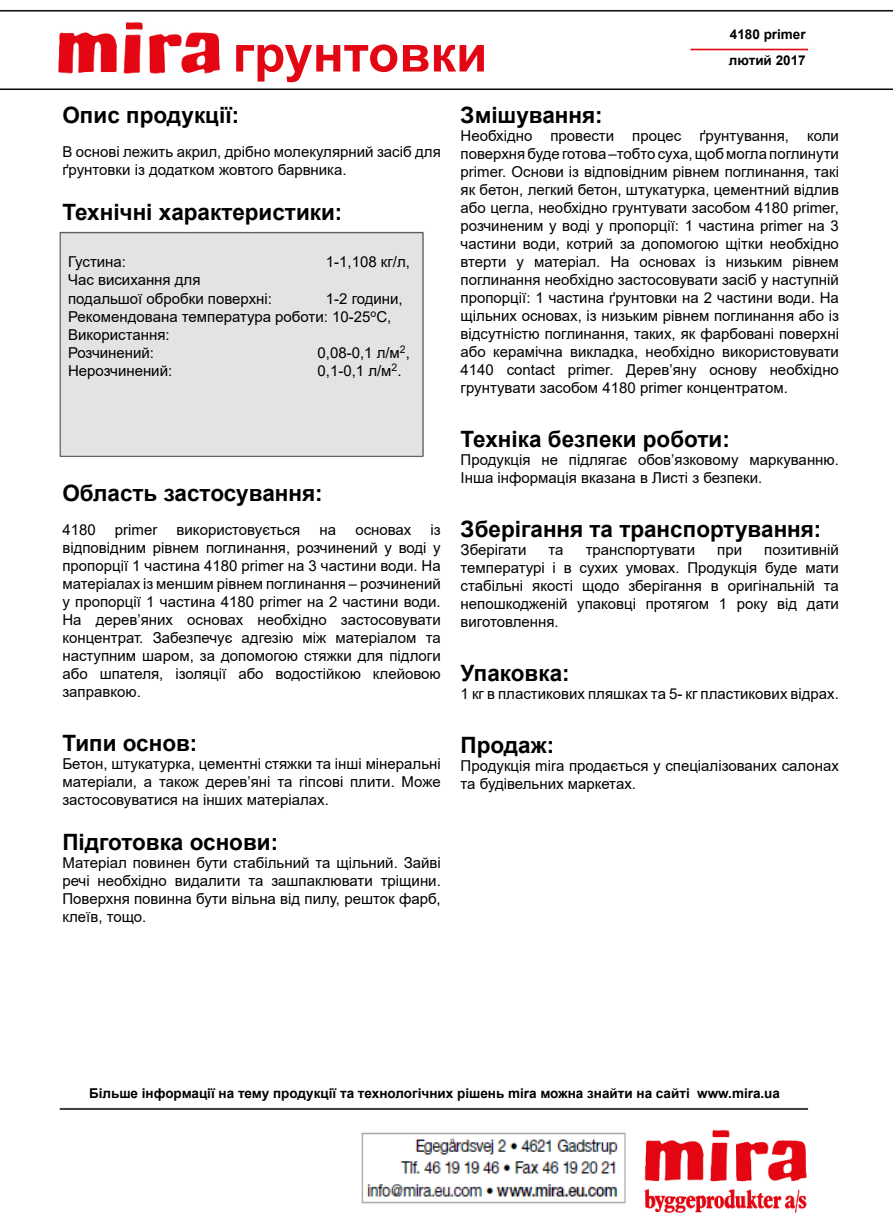
<style>
.page{position:relative;width:893px;height:1229px;background:#fff}
.page>*{position:absolute;margin:0;border:0;box-sizing:border-box;transform-origin:0 0}
.t1{font:700 51px "Arial";color:#e30613}
.t2{font:700 22.5px "Arial";color:#000}
.t3{font:15px/18px "Arial";color:#000}
.t4{font:700 13.5px/26.4px "Arial";color:#000}
</style>
<div class="page">
<img style="left:0;top:9px;width:893px;height:1204px">
<img style="left:338px;top:1123px;width:296px;height:90px">
<div style="left:828px;top:1208px;width:28px;height:20px;background:#fff"></div>
<h1 class="t1" style="left:233px;top:18px;width:256px">грунтовки</h1>
<p class="t4" style="left:729px;top:21px;width:78px">4180 primer лютий 2017</p>
<h2 class="t2" style="left:62px;top:99px;width:178px">Опис продукції:</h2>
<p class="t3" style="left:62px;top:143px;width:380px">В основі лежить акрил, дрібно молекулярний засіб для ґрунтовки із додатком жовтого барвника.</p>
<h2 class="t2" style="left:62px;top:196px;width:281px">Технічні характеристики:</h2>
<p class="t3" style="left:68px;top:253px;width:59px">Густина:</p>
<p class="t3" style="left:326px;top:253px;width:86px">1-1,108 кг/л,</p>
<p class="t3" style="left:68px;top:271px;width:205px">Час висихання для подальшої обробки поверхні:</p>
<p class="t3" style="left:68px;top:289px;width:336px;text-indent:258px">1-2 години,<br>Рекомендована температура роботи: 10-25<sup>о</sup>С,<br>Використання:<br>Розчинений:</p>
<p class="t3" style="left:317px;top:343px;width:94px">0,08-0,1 л/м<sup>2</sup>,</p>
<p class="t3" style="left:68px;top:361px;width:106px">Нерозчинений:</p>
<p class="t3" style="left:317px;top:361px;width:86px">0,1-0,1 л/м<sup>2</sup>.</p>
<h2 class="t2" style="left:62px;top:477px;width:262px">Область застосування:</h2>
<p class="t3" style="left:62px;top:521px;width:35px">4180</p>
<p class="t3" style="left:115px;top:521px;width:44px">primer</p>
<p class="t3" style="left:177px;top:521px;width:125px">використовується</p>
<p class="t3" style="left:320px;top:521px;width:18px">на</p>
<p class="t3" style="left:355px;top:521px;width:58px">основах</p>
<p class="t3" style="left:62px;top:521px;width:380px;text-align:justify;text-indent:368px">із відповідним рівнем поглинання, розчинений у воді у пропорції 1 частина 4180 primer на 3 частини води. На матеріалах із меншим рівнем поглинання – розчинений у пропорції 1 частина 4180 primer на 2 частини води.<br>На дерев’яних основах необхідно застосовувати концентрат. Забезпечує адгезію між матеріалом та наступним шаром, за допомогою стяжки для підлоги або шпателя, ізоляції або водостійкою клейовою заправкою.</p>
<h2 class="t2" style="left:62px;top:728px;width:137px">Типи основ:</h2>
<p class="t3" style="left:62px;top:755px;width:380px;text-align:justify">Бетон, штукатурка, цементні стяжки та інші мінеральні матеріали, а також дерев’яні та гіпсові плити. Може застосовуватися на інших матеріалах.</p>
<h2 class="t2" style="left:62px;top:827px;width:217px">Підготовка основи:</h2>
<p class="t3" style="left:62px;top:854px;width:380px;text-align:justify">Матеріал повинен бути стабільний та щільний. Зайві речі необхідно видалити та зашпаклювати тріщини.<br>Поверхня повинна бути вільна від пилу, решток фарб, клеїв, тощо.</p>
<h2 class="t2" style="left:461px;top:99px;width:144px">Змішування:</h2>
<p class="t3" style="left:461px;top:126px;width:380px;text-align:justify">Необхідно провести процес ґрунтування, коли поверхня буде готова –тобто суха, щоб могла поглинути primer. Основи із відповідним рівнем поглинання, такі як бетон, легкий бетон, штукатурка, цементний відлив або цегла, необхідно грунтувати засобом 4180 primer, розчиненим у воді у пропорції: 1 частина primer на 3 частини води, котрий за допомогою щітки необхідно втерти у матеріал. На основах із низьким рівнем поглинання необхідно застосовувати засіб у наступній пропорції: 1 частина ґрунтовки на 2 частини води. На щільних основах, із низьким рівнем поглинання або із відсутністю поглинання, таких, як фарбовані поверхні або керамічна викладка, необхідно використовувати 4140 contact primer. Дерев’яну основу необхідно грунтувати засобом 4180 primer концентратом.</p>
<h2 class="t2" style="left:461px;top:423px;width:271px">Техніка безпеки роботи:</h2>
<p class="t3" style="left:461px;top:450px;width:380px">Продукція не підлягає обов’язковому маркуванню.<br>Інша інформація вказана в Листі з безпеки.</p>
<h2 class="t2" style="left:461px;top:513px;width:362px">Зберігання та транспортування:</h2>
<p class="t3" style="left:461px;top:540px;width:67px">Зберігати</p>
<p class="t3" style="left:549px;top:540px;width:17px">та</p>
<p class="t3" style="left:586px;top:540px;width:111px">транспортувати</p>
<p class="t3" style="left:717px;top:540px;width:26px">при</p>
<p class="t3" style="left:461px;top:540px;width:380px;text-align:justify;text-indent:304px">позитивній температурі і в сухих умовах. Продукція буде мати стабільні якості щодо зберігання в оригінальній та непошкодженій упаковці протягом 1 року від дати виготовлення.</p>
<h2 class="t2" style="left:461px;top:657px;width:111px">Упаковка:</h2>
<p class="t3" style="left:461px;top:684px;width:380px">1 кг в пластикових пляшках та 5- кг пластикових відрах.</p>
<h2 class="t2" style="left:461px;top:729px;width:95px">Продаж:</h2>
<p class="t3" style="left:461px;top:756px;width:380px">Продукція mira продається у спеціалізованих салонах та будівельних маркетах.</p>
<p class="t4" style="left:89px;top:1081px;width:692px">Більше інформації на тему продукції та технологічних рішень mira можна знайти на сайті www.mira.ua</p>
</div>
